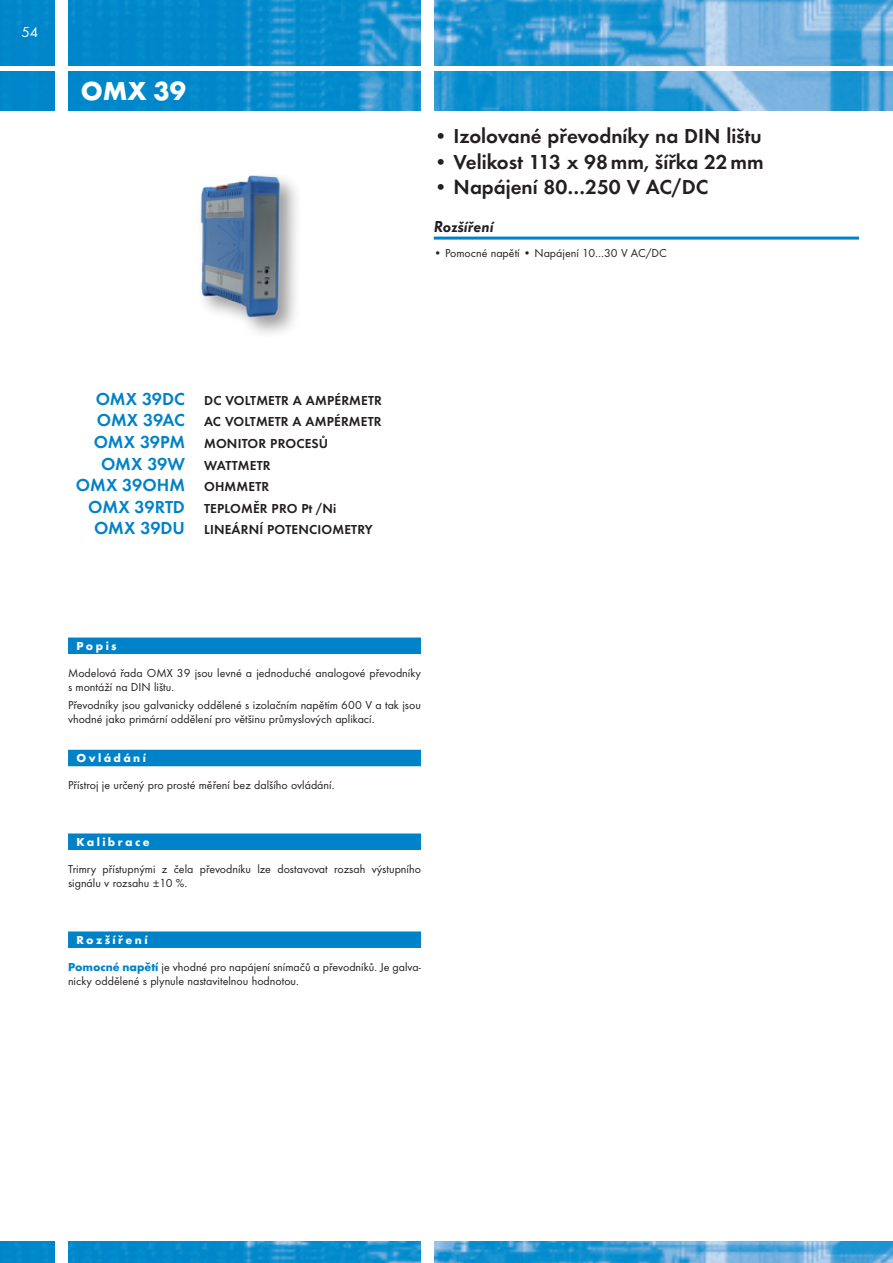
<style>
.page{position:relative;width:893px;height:1263px;background:#fff}
.page>*{position:absolute;margin:0;border:0;box-sizing:border-box;transform-origin:0 0}
.t1{font:700 27px "Futura TOT";color:#fff}
.t2{font:600 21px "Futura TOT";color:#231f20}
.Přehled_typů{font:600 18px "Futura TOT";color:#0082c8}
.t3{font:16.5px "Futura TOT Demi Obli";color:#231f20}
.t4{font:15px "Futura TOT";color:#fff}
.Přehled_typů-2{font:600 13.5px "Futura TOT";letter-spacing:.015em;color:#231f20}
.Odstavcový_text_bez{font:12px/14.2px "Futura TOT";color:#231f20}
.Odstavcový_text{font:12px/14.2px "Futura TOT";color:#231f20}
.Hlavičky_v_pruzích{font:700 12px "Futura TOT";letter-spacing:.2em;color:#fff}
.s1{font-size:18px;color:#0082c8}
.s2{font-size:13.5px;color:#231f20}
.s3{font-weight:700;color:#0082c8}
</style>
<div class="page">
<img style="left:0;top:0;width:893px;height:110px">
<div style="left:55px;top:0;width:13px;height:117px;background:#fff"></div>
<hr style="left:0;top:66px;width:893px;height:4px;background:#fff">
<img style="left:0;top:1242px;width:893px;height:21px">
<div style="left:55px;top:1237px;width:13px;height:26px;background:#fff"></div>
<div style="left:421px;top:0;width:13px;height:117px;background:#fff"></div>
<div style="left:421px;top:1235px;width:13px;height:28px;background:#fff"></div>
<hr style="left:434px;top:237px;width:425px;height:3px;background:#0082c8">
<div style="left:68px;top:637px;width:353px;height:17px;background:#0082c8"></div>
<div style="left:68px;top:750px;width:353px;height:16px;background:#0082c8"></div>
<div style="left:68px;top:833px;width:353px;height:17px;background:#0082c8"></div>
<div style="left:68px;top:931px;width:353px;height:17px;background:#0082c8"></div>
<img style="left:200px;top:175px;width:97px;height:159px">
<p class="t4" style="left:21px;top:23px;width:18px">54</p>
<p class="t1" style="left:81px;top:74px;width:107px">OMX 39</p>
<p class="t2" style="left:434px;top:124px;width:330px">• Izolované převodníky na DIN lištu</p>
<p class="t2" style="left:434px;top:149px;width:331px">• Velikost 113 x 98mm, šířka 22mm</p>
<p class="t2" style="left:434px;top:174px;width:276px">• Napájení 80…250 V AC/DC</p>
<p class="t3" style="left:434px;top:217px;width:61px">Rozšíření</p>
<p class="Odstavcový_text_bez" style="left:434px;top:246px;width:235px">• Pomocné napětí • Napájení 10…30 V AC/DC</p>
<p class="Přehled_typů-2" style="left:96px;top:392px;width:288px"><span class="s1">OMX 39DC</span> DC VOLTMETR A AMPÉRMETR</p>
<p class="Přehled_typů-2" style="left:97px;top:414px;width:286px"><span class="s1">OMX 39AC</span> AC VOLTMETR A AMPÉRMETR</p>
<p class="Přehled_typů-2" style="left:94px;top:435px;width:236px"><span class="s1">OMX 39PM</span> MONITOR PROCESŮ</p>
<p class="Přehled_typů-2" style="left:101px;top:457px;width:171px"><span class="s1">OMX 39W</span> WATTMETR</p>
<p class="Přehled_typů" style="left:76px;top:474px;width:195px">OMX 39OHM <span class="s2">OHMMETR</span></p>
<p class="Přehled_typů-2" style="left:88px;top:500px;width:250px"><span class="s1">OMX 39RTD</span> TEPLOMĚR PRO Pt /Ni</p>
<p class="Přehled_typů-2" style="left:94px;top:522px;width:280px"><span class="s1">OMX 39DU</span> LINEÁRNÍ POTENCIOMETRY</p>
<p class="Hlavičky_v_pruzích" style="left:77px;top:638px;width:42px">Popis</p>
<p class="Odstavcový_text_bez" style="left:68px;top:666px;width:354px">Modelová řada OMX 39 jsou levné a jednoduché analogové převodníky s montáží na DIN lištu.</p>
<p class="Odstavcový_text_bez" style="left:68px;top:697px;width:354px">Převodníky jsou galvanicky oddělené s izolačním napětím 600 V a tak jsou vhodné jako primární oddělení pro většinu průmyslových aplikací.</p>
<p class="Hlavičky_v_pruzích" style="left:77px;top:750px;width:71px">Ovládání</p>
<p class="Odstavcový_text_bez" style="left:68px;top:778px;width:268px">Přístroj je určený pro prosté měření bez dalšího ovládání.</p>
<p class="Hlavičky_v_pruzích" style="left:77px;top:834px;width:74px">Kalibrace</p>
<p class="Odstavcový_text_bez" style="left:68px;top:861px;width:354px">Trimry přístupnými z čela převodníku lze dostavovat rozsah výstupního signálu v rozsahu ±10 %.</p>
<p class="Hlavičky_v_pruzích" style="left:77px;top:932px;width:73px">Rozšíření</p>
<p class="Odstavcový_text" style="left:68px;top:959px;width:354px"><span class="s3">Pomocné napětí</span> je vhodné pro napájení snímačů a převodníků. Je galva&shy;nicky oddělené s plynule nastavitelnou hodnotou.</p>
</div>
